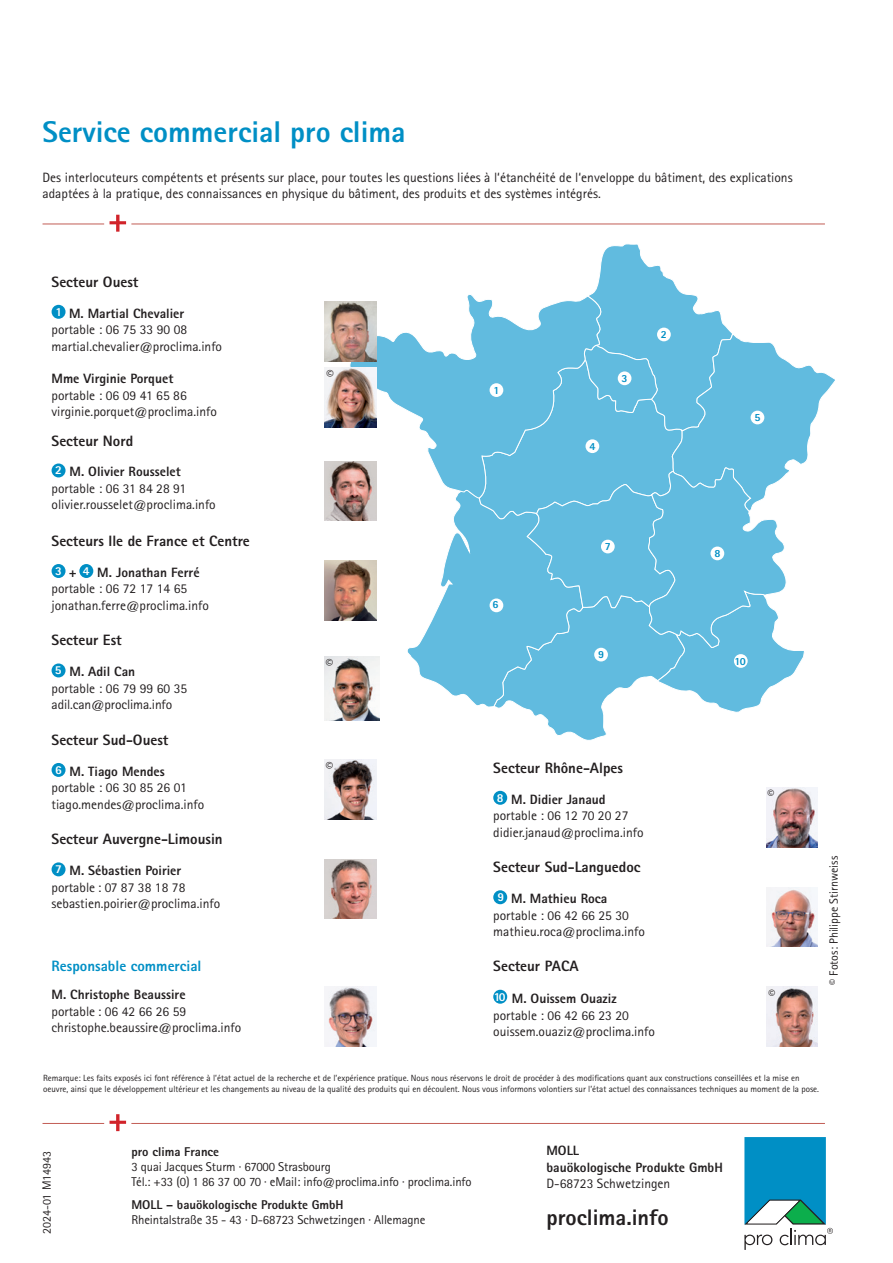
<style>
.page{position:relative;width:893px;height:1263px;background:#fff}
.page>*{position:absolute;margin:0;border:0;box-sizing:border-box;transform-origin:0 0}
.t1{font:800 30px "Rotis Sans Serif Pro";color:#008fc5}
.t2{font:800 22.5px "Rotis Sans Serif Pro";color:#231f20}
.t3{font:800 15px "Rotis Sans Serif Pro";color:#231f20}
.t4{font:800 15px "Rotis Sans Serif Pro";color:#008fc5}
.t5{font:14.55px "Rotis Sans Serif Pro";color:#231f20}
.t6{font:13.5px/16.5px "Rotis Sans Serif Pro";color:#231f20}
.t7{font:800 13.5px/16.5px "Rotis Sans Serif Pro";color:#231f20}
.t8{font:12.75px/15px "Rotis Sans Serif Pro";letter-spacing:-.01em;color:#231f20}
.t9{font:800 12.75px "Rotis Sans Serif Pro";color:#231f20}
.t10{font:12px "Rotis Sans Serif Pro";color:#231f20}
.t11{font:800 10.95px "Rotis Sans Serif Pro";color:#008fc5}
.t12{font:9px/10.8px "Rotis Sans Serif Pro";color:#231f20}
.s1{font-weight:800}
</style>
<div class="page">
<svg style="left:744px;top:1137px;width:89px;height:113px"></svg>
<hr style="left:43px;top:1123px;width:61px;height:1px;background:#c25d55">
<hr style="left:131px;top:1123px;width:694px;height:1px;background:#c25d55">
<svg style="left:110px;top:1114px;width:16px;height:17px"></svg>
<hr style="left:43px;top:224px;width:61px;height:1px;background:#c25d55">
<hr style="left:131px;top:224px;width:694px;height:1px;background:#c25d55">
<svg style="left:110px;top:215px;width:16px;height:17px"></svg>
<svg style="left:345px;top:301px;width:62px;height:127px"></svg>
<svg style="left:407px;top:244px;width:428px;height:496px"></svg>
<div style="left:490px;top:383px;width:13px;height:14px;background:#fff;border-radius:50%"></div>
<div style="left:657px;top:328px;width:14px;height:13px;background:#fff;border-radius:50%"></div>
<div style="left:618px;top:371px;width:13px;height:14px;background:#fff;border-radius:50%"></div>
<div style="left:585px;top:439px;width:14px;height:14px;background:#fff;border-radius:50%"></div>
<div style="left:751px;top:411px;width:13px;height:13px;background:#fff;border-radius:50%"></div>
<div style="left:490px;top:598px;width:13px;height:14px;background:#fff;border-radius:50%"></div>
<div style="left:601px;top:540px;width:14px;height:13px;background:#fff;border-radius:50%"></div>
<div style="left:710px;top:546px;width:14px;height:14px;background:#fff;border-radius:50%"></div>
<div style="left:594px;top:648px;width:14px;height:13px;background:#fff;border-radius:50%"></div>
<div style="left:734px;top:654px;width:14px;height:14px;background:#fff;border-radius:50%"></div>
<img style="left:767px;top:887px;width:51px;height:60px">
<div style="left:493px;top:890px;width:14px;height:14px;background:#008fc5;border-radius:50%"></div>
<img style="left:325px;top:561px;width:51px;height:59px">
<div style="left:52px;top:564px;width:14px;height:14px;background:#008fc5;border-radius:50%"></div>
<div style="left:79px;top:564px;width:14px;height:14px;background:#008fc5;border-radius:50%"></div>
<img style="left:325px;top:859px;width:51px;height:60px">
<div style="left:52px;top:862px;width:14px;height:14px;background:#008fc5;border-radius:50%"></div>
<img style="left:325px;top:986px;width:51px;height:60px">
<img style="left:767px;top:986px;width:51px;height:60px">
<div style="left:493px;top:990px;width:14px;height:14px;background:#008fc5;border-radius:50%"></div>
<img style="left:767px;top:788px;width:51px;height:59px">
<div style="left:493px;top:791px;width:14px;height:14px;background:#008fc5;border-radius:50%"></div>
<img style="left:325px;top:461px;width:51px;height:60px">
<div style="left:52px;top:463px;width:14px;height:14px;background:#008fc5;border-radius:50%"></div>
<div style="left:52px;top:663px;width:14px;height:14px;background:#008fc5;border-radius:50%"></div>
<img style="left:325px;top:657px;width:55px;height:64px">
<img style="left:325px;top:302px;width:51px;height:59px">
<img style="left:325px;top:368px;width:51px;height:59px">
<div style="left:52px;top:305px;width:14px;height:14px;background:#008fc5;border-radius:50%"></div>
<div style="left:52px;top:763px;width:14px;height:14px;background:#008fc5;border-radius:50%"></div>
<img style="left:325px;top:760px;width:51px;height:59px">
<h1 class="t1" style="left:43px;top:113px;width:365px">Service commercial pro clima</h1>
<p class="t6" style="left:43px;top:169px;width:752px">Des interlocuteurs compétents et présents sur place, pour toutes les questions liées à l‘étanchéité de l‘enveloppe du bâtiment, des explications adaptées à la pratique, des connaissances en physique du bâtiment, des produits et des systèmes intégrés.</p>
<p class="t3" style="left:52px;top:272px;width:88px">Secteur Ouest</p>
<p class="t6" style="left:52px;top:305px;width:172px"><sup>1</sup> <span class="s1">M. Martial Chevalier </span>portable : 06 75 33 90 08 martial.chevalier@proclima.info</p>
<p class="t7" style="left:52px;top:370px;width:123px">Mme Virginie Porquet</p>
<p class="t6" style="left:52px;top:387px;width:167px">portable : 06 09 41 65 86 virginie.porquet@proclima.info</p>
<p class="t3" style="left:52px;top:432px;width:83px">Secteur Nord</p>
<p class="t6" style="left:52px;top:464px;width:166px"><sup>2</sup> <span class="s1">M. Olivier Rousselet </span>portable : 06 31 84 28 91 olivier.rousselet@proclima.info</p>
<p class="t3" style="left:52px;top:531px;width:200px">Secteurs Ile de France et Centre</p>
<p class="t6" style="left:52px;top:564px;width:159px"><sup>3</sup> <span class="s1">+</span> <sup>4</sup> <span class="s1">M. Jonathan Ferré </span>portable : 06 72 17 14 65 jonathan.ferre@proclima.info</p>
<p class="t3" style="left:52px;top:631px;width:72px">Secteur Est</p>
<p class="t6" style="left:52px;top:664px;width:137px"><sup>5</sup> <span class="s1">M. Adil Can<br></span>portable : 06 79 99 60 35 adil.can@proclima.info</p>
<p class="t3" style="left:52px;top:730px;width:118px">Secteur Sud-Ouest</p>
<p class="t6" style="left:52px;top:763px;width:154px"><sup>6</sup> <span class="s1">M. Tiago Mendes </span>portable : 06 30 85 26 01 tiago.mendes@proclima.info</p>
<p class="t3" style="left:52px;top:829px;width:173px">Secteur Auvergne-Limousin</p>
<p class="t6" style="left:52px;top:863px;width:170px"><sup>7</sup> <span class="s1">M. Sébastien Poirier </span>portable : 07 87 38 18 78 sebastien.poirier@proclima.info</p>
<p class="t4" style="left:52px;top:957px;width:151px">Responsable commercial</p>
<p class="t7" style="left:52px;top:986px;width:136px">M. Christophe Beaussire</p>
<p class="t6" style="left:52px;top:1003px;width:191px">portable : 06 42 66 26 59 christophe.beaussire@proclima.info</p>
<p class="t5" style="left:326px;top:367px;width:9px">©</p>
<p class="t5" style="left:326px;top:656px;width:9px">©</p>
<p class="t5" style="left:326px;top:759px;width:9px">©</p>
<p class="t11" style="left:493px;top:383px;width:8px">1</p>
<p class="t11" style="left:492px;top:597px;width:8px">6</p>
<p class="t11" style="left:589px;top:439px;width:8px">4</p>
<p class="t11" style="left:622px;top:371px;width:8px">3</p>
<p class="t11" style="left:661px;top:328px;width:8px">2</p>
<p class="t11" style="left:605px;top:540px;width:8px">7</p>
<p class="t11" style="left:598px;top:648px;width:8px">9</p>
<p class="t3" style="left:493px;top:758px;width:131px">Secteur Rhône-Alpes</p>
<p class="t6" style="left:493px;top:791px;width:152px"><sup>8</sup> <span class="s1">M. Didier Janaud </span>portable : 06 12 70 20 27 didier.janaud@proclima.info</p>
<p class="t3" style="left:493px;top:857px;width:149px">Secteur Sud-Languedoc</p>
<p class="t6" style="left:493px;top:890px;width:153px;text-indent:4px"><sup>9</sup> <span class="s1">M. Mathieu Roca </span>portable : 06 42 66 25 30 mathieu.roca@proclima.info</p>
<p class="t3" style="left:493px;top:957px;width:87px">Secteur PACA</p>
<p class="t6" style="left:493px;top:991px;width:163px"><sup>10</sup> <span class="s1">M. Ouissem Ouaziz </span>portable : 06 42 66 23 20 ouissem.ouaziz@proclima.info</p>
<p class="t11" style="left:754px;top:411px;width:8px">5</p>
<p class="t11" style="left:714px;top:546px;width:8px">8</p>
<p class="t11" style="left:735px;top:654px;width:13px">10</p>
<p class="t6" style="left:767px;top:786px;width:8px">©</p>
<p class="t6" style="left:769px;top:986px;width:8px">©</p>
<p class="t10" style="left:827px;top:985px;width:130px;rotate:-90deg">© Fotos: Philippe Stirnweiss</p>
<p class="t12" style="left:43px;top:1073px;width:777px">Remarque: Les faits exposés ici font référence à l’état actuel de la recherche et de l’expérience pratique. Nous nous réservons le droit de procéder à des modifications quant aux constructions conseillées et la mise en oeuvre, ainsi que le développement ultérieur et les changements au niveau de la qualité des produits qui en découlent. Nous vous informons volontiers sur l’état actuel des connaissances techniques au moment de la pose.</p>
<p class="t10" style="left:40px;top:1234px;width:84px;rotate:-90deg">2024-01 M14943</p>
<p class="t7" style="left:546px;top:1142px;width:178px">MOLL<br>bauökologische Produkte GmbH</p>
<p class="t9" style="left:131px;top:1143px;width:89px">pro clima France</p>
<p class="t8" style="left:131px;top:1159px;width:342px">3 quai Jacques Sturm · 67000 Strasbourg<br>Tél.: +33 (0) 1 86 37 00 70 · eMail: info@proclima.info · proclima.info</p>
<p class="t9" style="left:131px;top:1197px;width:214px">MOLL – bauökologische Produkte GmbH</p>
<p class="t8" style="left:131px;top:1212px;width:296px">Rheintalstraße 35 - 43 · D-68723 Schwetzingen · Allemagne</p>
<p class="t6" style="left:546px;top:1176px;width:125px">D-68723 Schwetzingen</p>
<h2 class="t2" style="left:546px;top:1203px;width:124px">proclima.info</h2>
</div>
